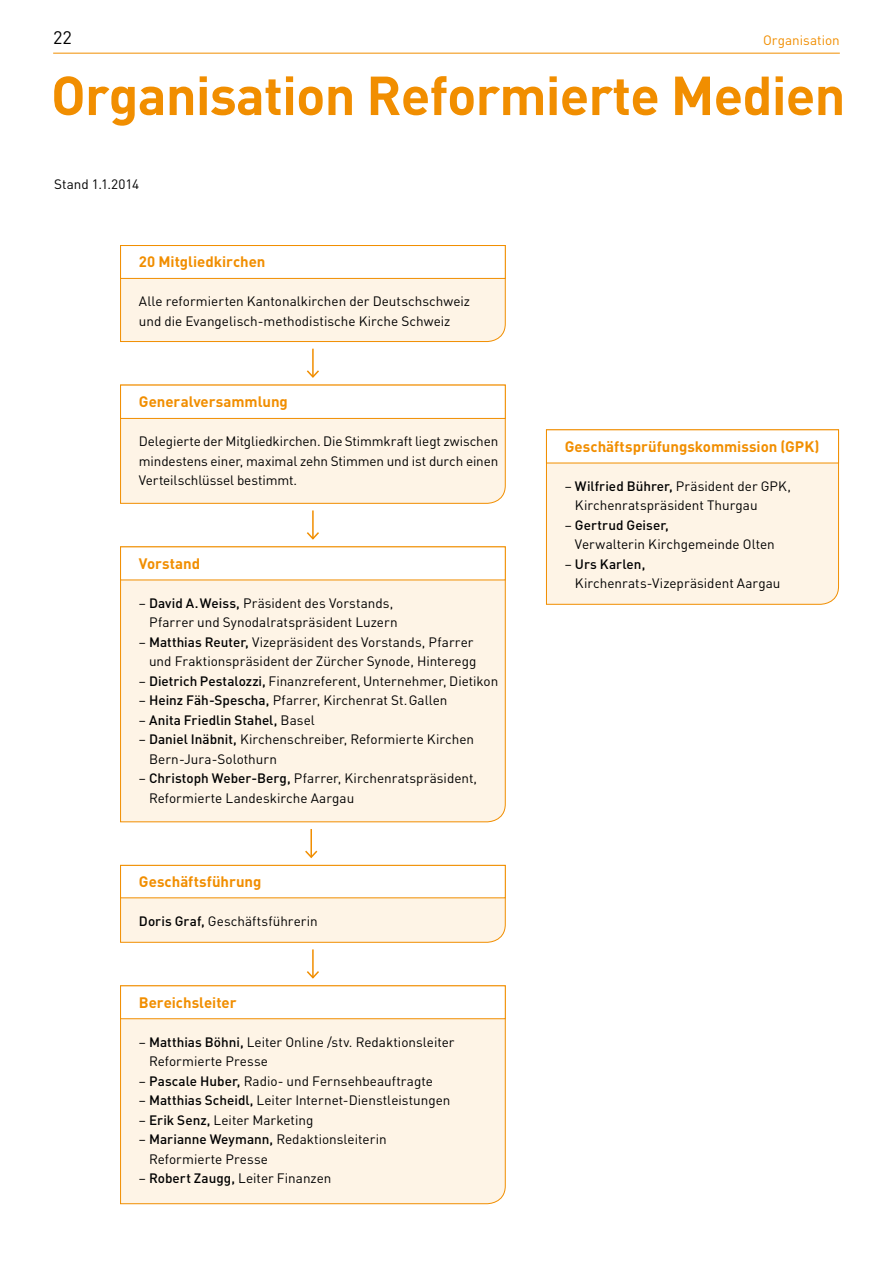
<style>
.page{position:relative;width:893px;height:1263px;background:#fff}
.page>*{position:absolute;margin:0;border:0;box-sizing:border-box;transform-origin:0 0}
.t1{font:700 54px "DI Nref";letter-spacing:-.015em;color:#f18e00}
.t2{font:18px "DI Nref";color:#000}
.t3{font:700 15px "DI Nref";color:#f18e00}
.t4{font:13.5px/19.5px "DI Nref";color:#000}
.t5{font:500 13.5px "DI Nref";color:#000}
.t6{font:13.5px "DI Nref";color:#f18e00}
.s1{font-weight:500}
.s2{font-weight:400}
</style>
<div class="page">
<hr style="left:53px;top:53px;width:787px;height:1px;background:#f18e00">
<div style="left:120px;top:1019px;width:386px;height:185px;background:#fef4e6"></div>
<div style="left:120px;top:985px;width:386px;height:34px;background:#fff;border:1px solid #f18e00"></div>
<div style="left:120px;top:580px;width:386px;height:242px;background:#fef4e6"></div>
<div style="left:120px;top:546px;width:386px;height:34px;background:#fff;border:1px solid #f18e00"></div>
<div style="left:120px;top:279px;width:386px;height:63px;background:#fef4e6"></div>
<div style="left:120px;top:245px;width:386px;height:34px;background:#fff;border:1px solid #f18e00"></div>
<svg style="left:120px;top:898px;width:386px;height:45px;background:#fdf0dd"></svg>
<div style="left:120px;top:865px;width:386px;height:33px;background:#fff;border:1px solid #f18e00"></div>
<div style="left:120px;top:384px;width:386px;height:120px;background:#fef4e6"></div>
<div style="left:120px;top:385px;width:386px;height:34px;background:#fff;border:1px solid #f18e00"></div>
<div style="left:546px;top:463px;width:293px;height:142px;background:#fef4e6"></div>
<div style="left:546px;top:429px;width:293px;height:34px;background:#fff;border:1px solid #f18e00"></div>
<hr style="left:312px;top:510px;width:2px;height:29px;background:#f18e00">
<svg style="left:306px;top:530px;width:13px;height:10px"></svg>
<hr style="left:312px;top:349px;width:2px;height:28px;background:#f18e00">
<svg style="left:306px;top:369px;width:13px;height:9px"></svg>
<hr style="left:310px;top:829px;width:2px;height:28px;background:#f18e00">
<svg style="left:305px;top:849px;width:13px;height:10px"></svg>
<hr style="left:312px;top:949px;width:2px;height:28px;background:#f18e00">
<svg style="left:307px;top:969px;width:12px;height:10px"></svg>
<h2 class="t2" style="left:53px;top:27px;width:20px">22</h2>
<p class="t6" style="left:763px;top:32px;width:78px">Organisation</p>
<h1 class="t1" style="left:51px;top:60px;width:796px">Organisation Reformierte Medien</h1>
<p class="t4" style="left:54px;top:174px;width:86px">Stand 1.1.2014</p>
<p class="t3" style="left:139px;top:252px;width:128px">20 Mitgliedkirchen</p>
<p class="t4" style="left:139px;top:292px;width:333px">Alle reformierten Kantonalkirchen der Deutschschweiz und die Evangelisch-methodistische Kirche Schweiz</p>
<p class="t3" style="left:139px;top:392px;width:151px">Generalversammlung</p>
<p class="t4" style="left:139px;top:431px;width:361px;text-align:justify">Delegierte der Mitgliedkirchen. Die Stimmkraft liegt zwischen mindestens einer, maximal zehn Stimmen und ist durch einen Verteilschlüssel bestimmt.</p>
<p class="t3" style="left:565px;top:436px;width:256px">Geschäftsprüfungskommission (GPK)</p>
<p class="t4" style="left:575px;top:476px;width:217px;text-indent:-10px">– <span class="s1">Wilfried Bührer,</span> Präsident der GPK,<br>Kirchenratspräsident Thurgau</p>
<p class="t4" style="left:575px;top:515px;width:201px;text-indent:-10px">– <span class="s1">Gertrud Geiser,<br></span>Verwalterin Kirchgemeinde Olten</p>
<p class="t4" style="left:575px;top:554px;width:207px;text-indent:-10px">– <span class="s1">Urs Karlen,<br></span>Kirchenrats-Vizepräsident Aargau</p>
<p class="t3" style="left:139px;top:554px;width:63px">Vorstand</p>
<p class="t4" style="left:149px;top:593px;width:250px;text-indent:-10px">– <span class="s1">David A.Weiss,</span> Präsident des Vorstands,<br>Pfarrer und Synodalratspräsident Luzern</p>
<p class="t4" style="left:139px;top:632px;width:339px;text-align:right">– <span class="s1">Matthias Reuter,</span> Vizepräsident des Vorstands, Pfarrer und Fraktionspräsident der Zürcher Synode, Hinteregg</p>
<p class="t4" style="left:139px;top:671px;width:361px">– <span class="s1">Dietrich Pestalozzi,</span> Finanzreferent, Unternehmer, Dietikon</p>
<p class="t4" style="left:139px;top:690px;width:310px">– <span class="s1">Heinz Fäh-Spescha,</span> Pfarrer, Kirchenrat St.Gallen</p>
<p class="t5" style="left:139px;top:711px;width:177px"><span class="s2">–</span> Anita Friedlin Stahel, <span class="s2">Basel</span></p>
<p class="t4" style="left:149px;top:729px;width:327px;text-indent:-10px">– <span class="s1">Daniel Inäbnit,</span> Kirchenschreiber, Reformierte Kirchen<br>Bern-Jura-Solothurn</p>
<p class="t4" style="left:149px;top:768px;width:330px;text-indent:-10px">– <span class="s1">Christoph Weber-Berg,</span> Pfarrer, Kirchenratspräsident,<br>Reformierte Landeskirche Aargau</p>
<p class="t3" style="left:139px;top:872px;width:124px">Geschäftsführung</p>
<p class="t4" style="left:139px;top:911px;width:180px"><span class="s1">Doris Graf,</span> Geschäftsführerin</p>
<p class="t3" style="left:139px;top:992px;width:99px">Bereichsleiter</p>
<p class="t4" style="left:149px;top:1032px;width:307px;text-indent:-10px">– <span class="s1">Matthias Böhni,</span> Leiter Online /stv. Redaktionsleiter<br>Reformierte Presse</p>
<p class="t4" style="left:139px;top:1071px;width:295px">– <span class="s1">Pascale Huber,</span> Radio- und Fernsehbeauftragte</p>
<p class="t4" style="left:139px;top:1090px;width:313px">– <span class="s1">Matthias Scheidl,</span> Leiter Internet-Dienstleistungen</p>
<p class="t4" style="left:139px;top:1110px;width:176px">– <span class="s1">Erik Senz,</span> Leiter Marketing</p>
<p class="t4" style="left:149px;top:1129px;width:239px;text-indent:-10px">– <span class="s1">Marianne Weymann,</span> Redaktionsleiterin<br>Reformierte Presse</p>
<p class="t4" style="left:139px;top:1168px;width:194px">– <span class="s1">Robert Zaugg,</span> Leiter Finanzen</p>
</div>
